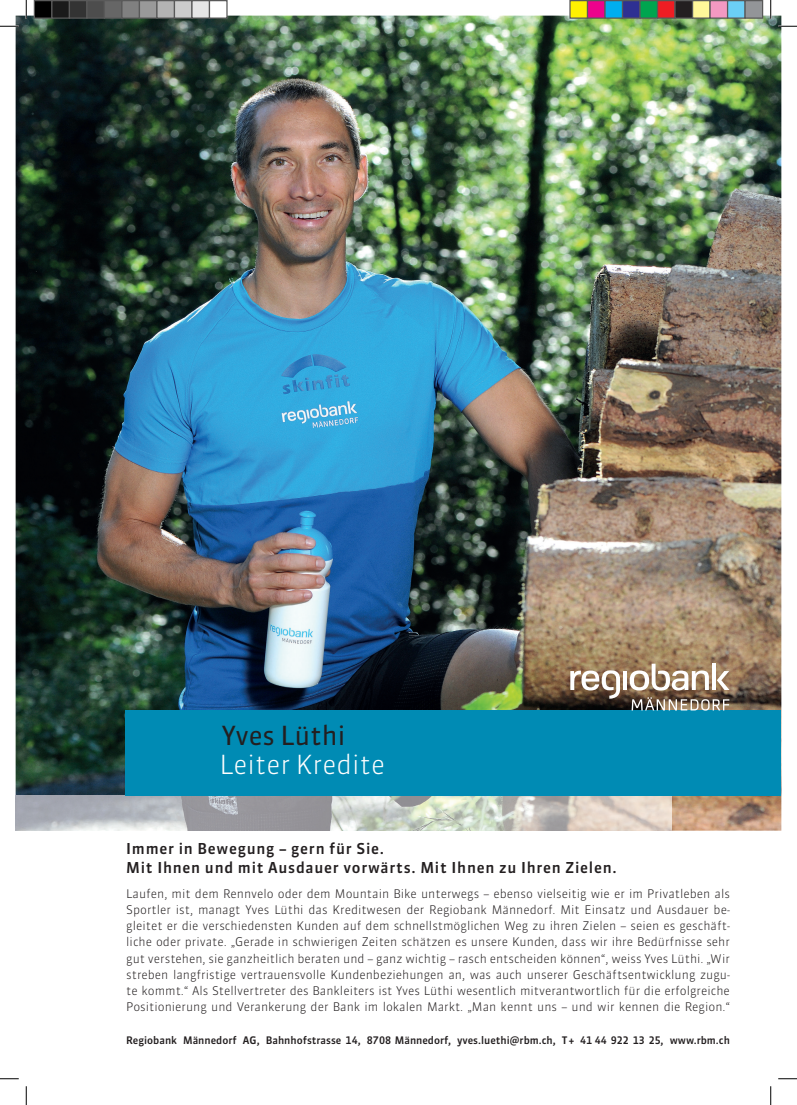
<style>
.page{position:relative;width:797px;height:1105px;background:#fff}
.page>*{position:absolute;margin:0;border:0;box-sizing:border-box;transform-origin:0 0}
.t1{font:300 26.25px "Sanuk TF";color:#fff}
.t2{font:26.25px "Sanuk TF";color:#231f20}
.t3{font:500 15px/18.8px "Sanuk TF";letter-spacing:.05em;color:#231f20}
.t4{font:300 11.88px/16.2px "Sanuk TF";color:#231f20;text-align:justify}
.t5{font:500 10.38px "Sanuk TF";color:#231f20}
</style>
<div class="page">
<img style="left:16px;top:16px;width:765px;height:815px">
<img style="left:16px;top:795px;width:655px;height:36px">
<div style="left:125px;top:710px;width:656px;height:85px;background:#008bb4"></div>
<hr style="left:623px;top:671px;width:4px;height:19px;background:#fff">
<hr style="left:712px;top:664px;width:4px;height:26px;background:#fff">
<svg style="left:716px;top:671px;width:13px;height:19px"></svg>
<svg style="left:631px;top:697px;width:98px;height:14px"></svg>
<svg style="left:570px;top:670px;width:50px;height:29px"></svg>
<svg style="left:629px;top:664px;width:80px;height:26px"></svg>
<svg style="left:0;top:25px;width:19px;height:2px"></svg>
<svg style="left:778px;top:25px;width:19px;height:2px"></svg>
<svg style="left:0;top:1078px;width:19px;height:1px"></svg>
<svg style="left:778px;top:1078px;width:19px;height:1px"></svg>
<svg style="left:25px;top:0;width:2px;height:19px"></svg>
<svg style="left:25px;top:1086px;width:2px;height:19px"></svg>
<svg style="left:770px;top:0;width:1px;height:19px"></svg>
<svg style="left:770px;top:1086px;width:1px;height:19px"></svg>
<div style="left:34px;top:1px;width:18px;height:17px;background:#000"></div>
<div style="left:34px;top:0;width:18px;height:19px;border:1px solid #595959"></div>
<div style="left:52px;top:1px;width:17px;height:17px;background:#1a1a1a"></div>
<div style="left:51px;top:0;width:19px;height:19px;border:1px solid #595959"></div>
<div style="left:69px;top:1px;width:18px;height:17px;background:#333"></div>
<div style="left:69px;top:0;width:19px;height:19px;border:1px solid #595959"></div>
<div style="left:87px;top:1px;width:17px;height:17px;background:#4d4d4d"></div>
<div style="left:86px;top:0;width:19px;height:19px;border:1px solid #595959"></div>
<div style="left:104px;top:1px;width:18px;height:17px;background:#666"></div>
<div style="left:104px;top:0;width:18px;height:19px;border:1px solid #595959"></div>
<div style="left:122px;top:1px;width:17px;height:17px;background:#808080"></div>
<div style="left:121px;top:0;width:19px;height:19px;border:1px solid #595959"></div>
<div style="left:139px;top:1px;width:18px;height:17px;background:#999"></div>
<div style="left:139px;top:0;width:19px;height:19px;border:1px solid #595959"></div>
<div style="left:157px;top:1px;width:17px;height:17px;background:#b3b3b3"></div>
<div style="left:156px;top:0;width:19px;height:19px;border:1px solid #595959"></div>
<div style="left:174px;top:1px;width:18px;height:17px;background:#ccc"></div>
<div style="left:174px;top:0;width:18px;height:19px;border:1px solid #595959"></div>
<div style="left:192px;top:1px;width:17px;height:17px;background:#e6e6e6"></div>
<div style="left:191px;top:0;width:19px;height:19px;border:1px solid #595959"></div>
<div style="left:209px;top:1px;width:18px;height:17px;background:#fff"></div>
<div style="left:209px;top:0;width:19px;height:19px;border:1px solid #595959"></div>
<div style="left:570px;top:1px;width:17px;height:17px;background:#fff101"></div>
<div style="left:569px;top:0;width:19px;height:19px;border:1px solid #595959"></div>
<div style="left:587px;top:1px;width:18px;height:17px;background:#ed028c"></div>
<div style="left:587px;top:0;width:18px;height:19px;border:1px solid #595959"></div>
<div style="left:605px;top:1px;width:17px;height:17px;background:#00aeef"></div>
<div style="left:604px;top:0;width:19px;height:19px;border:1px solid #595959"></div>
<div style="left:622px;top:1px;width:18px;height:17px;background:#2e3092"></div>
<div style="left:622px;top:0;width:18px;height:19px;border:1px solid #595959"></div>
<div style="left:640px;top:1px;width:17px;height:17px;background:#00a54f"></div>
<div style="left:639px;top:0;width:19px;height:19px;border:1px solid #595959"></div>
<div style="left:657px;top:1px;width:18px;height:17px;background:#ee1d23"></div>
<div style="left:657px;top:0;width:18px;height:19px;border:1px solid #595959"></div>
<div style="left:675px;top:1px;width:17px;height:17px;background:#231f20"></div>
<div style="left:674px;top:0;width:19px;height:19px;border:1px solid #595959"></div>
<div style="left:692px;top:1px;width:18px;height:17px;background:#fff79a"></div>
<div style="left:692px;top:0;width:18px;height:19px;border:1px solid #595959"></div>
<div style="left:710px;top:1px;width:17px;height:17px;background:#f499c2"></div>
<div style="left:709px;top:0;width:19px;height:19px;border:1px solid #595959"></div>
<div style="left:727px;top:1px;width:18px;height:17px;background:#6bcff6"></div>
<div style="left:727px;top:0;width:18px;height:19px;border:1px solid #595959"></div>
<div style="left:745px;top:1px;width:17px;height:17px;background:#939598"></div>
<div style="left:744px;top:0;width:19px;height:19px;border:1px solid #595959"></div>
<h1 class="t2" style="left:222px;top:719px;width:125px">Yves Lüthi</h1>
<h1 class="t1" style="left:219px;top:748px;width:167px">Leiter Kredite</h1>
<p class="t3" style="left:126px;top:839px;width:492px">Immer in Bewegung – gern für Sie.<br>Mit Ihnen und mit Ausdauer vorwärts. Mit Ihnen zu Ihren Zielen.</p>
<p class="t4" style="left:126px;top:885px;width:605px">Laufen, mit dem Rennvelo oder dem Mountain Bike unterwegs – ebenso vielseitig wie er im Privatleben als Sportler ist, managt Yves Lüthi das Kreditwesen der Regiobank Männedorf. Mit Einsatz und Ausdauer be&shy;gleitet er die verschiedensten Kunden auf dem schnellstmöglichen Weg zu ihren Zielen – seien es geschäft&shy;liche oder private. „Gerade in schwierigen Zeiten schätzen es unsere Kunden, dass wir ihre Bedürfnisse sehr gut verstehen, sie ganzheitlich beraten und – ganz wichtig – rasch entscheiden können“, weiss Yves Lüthi. „Wir streben langfristige vertrauensvolle Kundenbeziehungen an, was auch unserer Geschäftsentwicklung zugu&shy;te kommt.“ Als Stellvertreter des Bankleiters ist Yves Lüthi wesentlich mitverantwortlich für die erfolgreiche Positionierung und Verankerung der Bank im lokalen Markt. „Man kennt uns – und wir kennen die Region.“</p>
<p class="t5" style="left:126px;top:1034px;width:605px">Regiobank Männedorf AG, Bahnhofstrasse 14, 8708 Männedorf, yves.luethi@rbm.ch, T + 41 44 922 13 25, www.rbm.ch</p>
</div>
